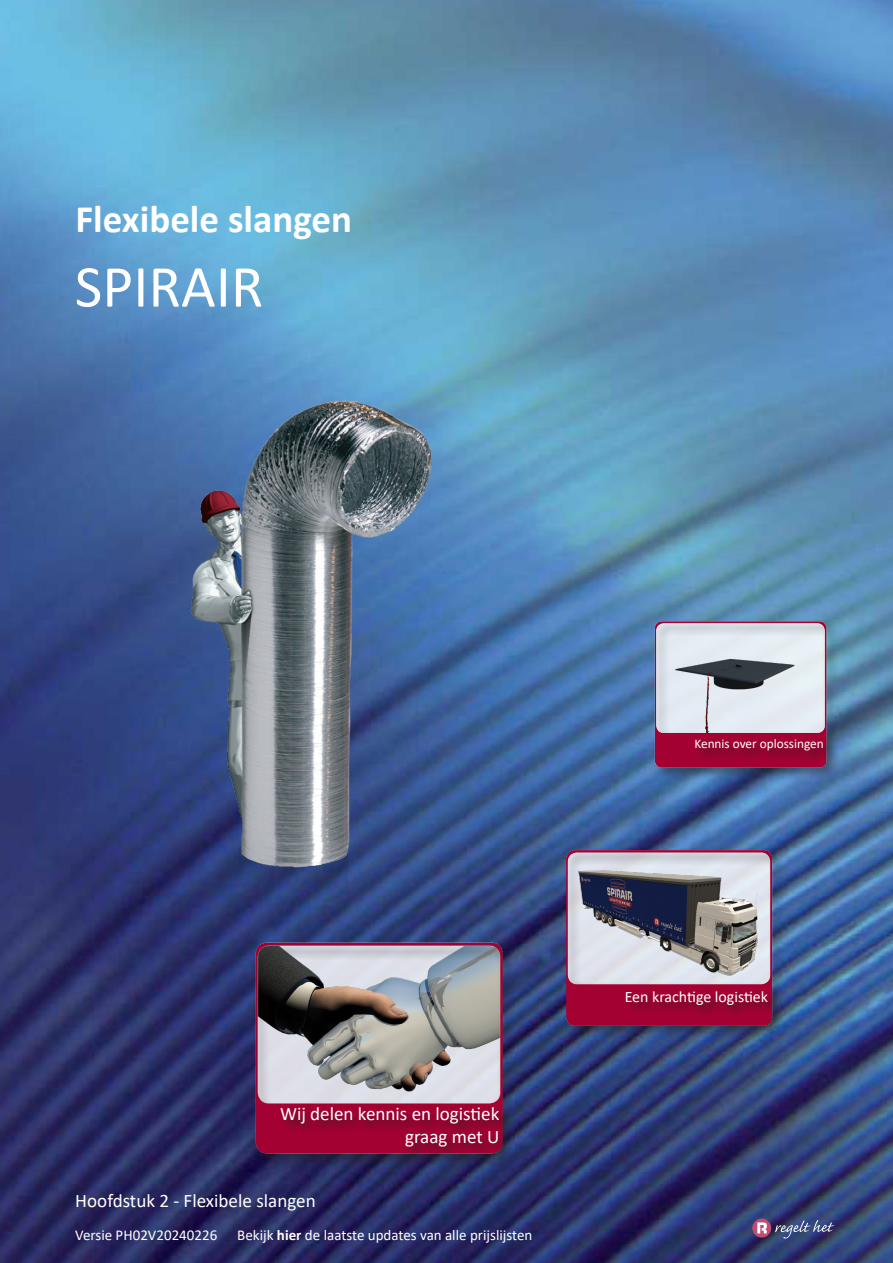
<style>
.page{position:relative;width:893px;height:1263px;background:#fff}
.page>*{position:absolute;margin:0;border:0;box-sizing:border-box;transform-origin:0 0}
.t1{font:60px "Calibri";color:#fff}
.t2{font:700 39px "Calibri";color:#fff}
.t3{font:19.05px/23px "Calibri";color:#fff;text-align:right}
.t4{font:15.9px "Calibri";color:#fff}
.t5{font:15px "Calibri";color:#fff}
.t6{font:13.2px "Calibri";color:#fff}
.s1{font-weight:700}
</style>
<div class="page">
<img style="left:0;top:0;width:893px;height:1263px">
<div style="left:564px;top:848px;width:222px;height:191px;background:#231f20;opacity:.5"></div>
<img style="left:559px;top:827px;width:220px;height:221px">
<div style="left:653px;top:619px;width:187px;height:162px;background:#231f20;opacity:.5"></div>
<img style="left:648px;top:602px;width:184px;height:184px">
<img style="left:247px;top:916px;width:265px;height:265px">
<div style="left:279px;top:1106px;width:233px;height:54px;background:#231f20;opacity:.75"></div>
<div style="left:624px;top:990px;width:157px;height:28px;background:#231f20;opacity:.75"></div>
<div style="left:693px;top:738px;width:144px;height:25px;background:#231f20;opacity:.75"></div>
<svg style="left:752px;top:1218px;width:19px;height:19px"></svg>
<svg style="left:757px;top:1222px;width:10px;height:11px"></svg>
<svg style="left:774px;top:1220px;width:61px;height:18px"></svg>
<img style="left:102px;top:376px;width:381px;height:545px">
<p class="t2" style="left:75px;top:191px;width:278px">Flexibele slangen</p>
<p class="t1" style="left:75px;top:245px;width:190px">SPIRAIR</p>
<p class="t6" style="left:694px;top:734px;width:131px">Kennis over oplossingen</p>
<p class="t3" style="left:280px;top:1102px;width:221px">Wij delen kennis en logistiek graag met U</p>
<p class="t3" style="left:75px;top:1188px;width:242px">Hoofdstuk 2 - Flexibele slangen</p>
<p class="t5" style="left:75px;top:1224px;width:144px">Versie PH02V20240226</p>
<p class="t5" style="left:237px;top:1224px;width:297px">Bekijk <span class="s1">hier</span> de laatste updates van alle prijslijsten</p>
<p class="t4" style="left:625px;top:986px;width:145px">Een krachtige logistiek</p>
</div>
